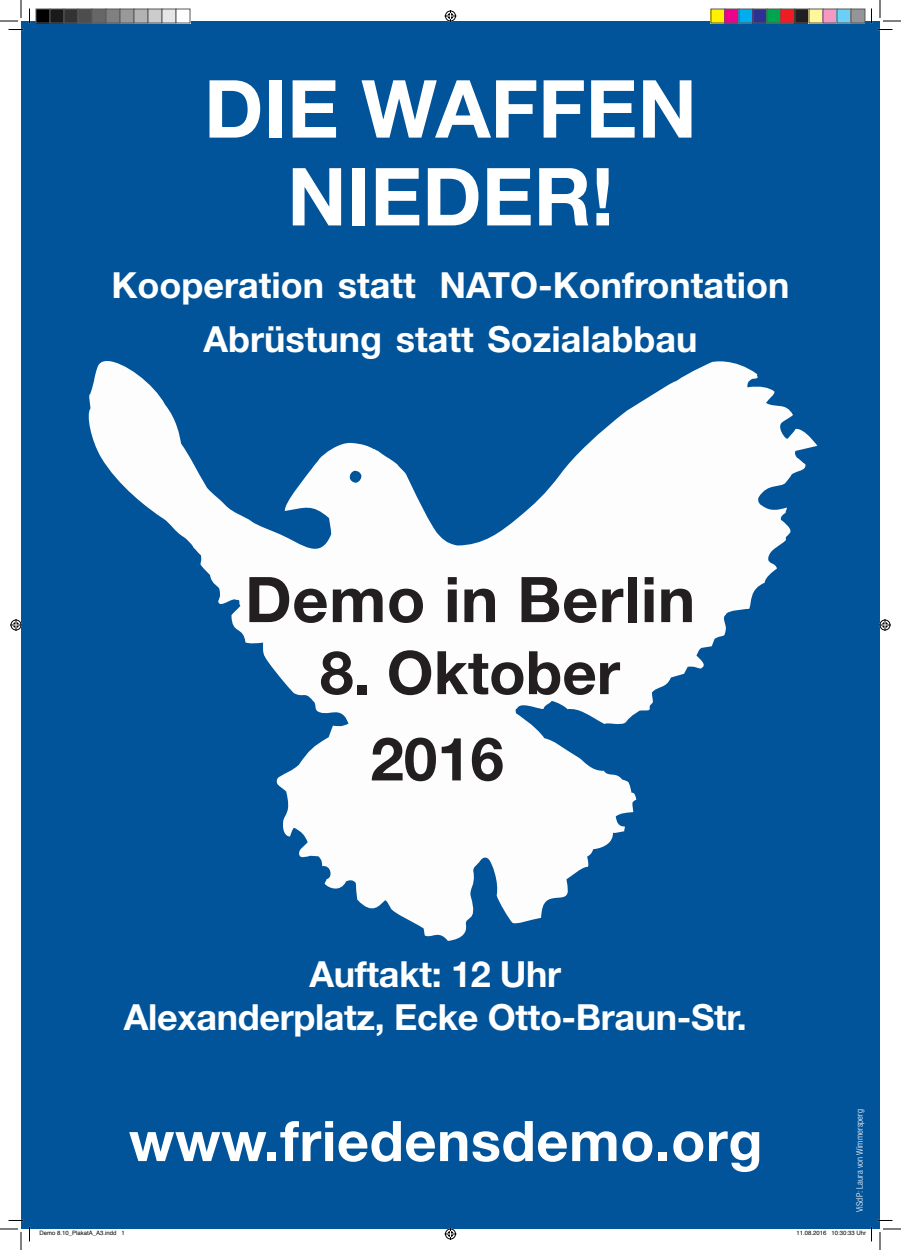
<style>
.page{position:relative;width:901px;height:1250px;background:#fff}
.page>*{position:absolute;margin:0;border:0;box-sizing:border-box;transform-origin:0 0}
.t1{font:700 80.2px/87.8px "Helvetica Neue";color:#fff;text-align:center}
.t2{font:700 63px "Helvetica Neue";letter-spacing:.01em;color:#231f20}
.t3{font:700 60px/86.3px "Helvetica Neue";color:#231f20}
.t4{font:700 56px "Helvetica Neue";letter-spacing:.01em;color:#fff}
.t5{font:700 36px/43.2px "Helvetica Neue";color:#fff;text-align:center}
.t6{font:300 condensed 9px "Helvetica Neue";letter-spacing:.01em;color:#fff}
.t7{font:6px "Helvetica";color:#000}
</style>
<div class="page">
<div style="left:21px;top:21px;width:859px;height:1208px;background:#01549a"></div>
<svg style="left:726px;top:361px;width:92px;height:253px;fill:#fdfdfd"></svg>
<img style="left:88px;top:361px;width:638px;height:580px">
<svg style="left:0;top:0;width:30px;height:30px"></svg>
<svg style="left:0;top:1219px;width:30px;height:31px"></svg>
<svg style="left:871px;top:0;width:30px;height:30px"></svg>
<svg style="left:444px;top:10px;width:12px;height:12px"></svg>
<svg style="left:444px;top:1228px;width:12px;height:12px"></svg>
<svg style="left:10px;top:619px;width:12px;height:12px"></svg>
<svg style="left:879px;top:619px;width:12px;height:12px"></svg>
<div style="left:36px;top:9px;width:14px;height:14px;background:#000"></div>
<div style="left:36px;top:9px;width:15px;height:15px;border:1px solid #595959"></div>
<div style="left:50px;top:9px;width:14px;height:14px;background:#1a1a1a"></div>
<div style="left:50px;top:9px;width:15px;height:15px;border:1px solid #595959"></div>
<div style="left:64px;top:9px;width:14px;height:14px;background:#333"></div>
<div style="left:64px;top:9px;width:15px;height:15px;border:1px solid #595959"></div>
<div style="left:78px;top:9px;width:14px;height:14px;background:#4d4d4d"></div>
<div style="left:78px;top:9px;width:15px;height:15px;border:1px solid #595959"></div>
<div style="left:92px;top:9px;width:14px;height:14px;background:#666"></div>
<div style="left:92px;top:9px;width:15px;height:15px;border:1px solid #595959"></div>
<div style="left:106px;top:9px;width:14px;height:14px;background:#808080"></div>
<div style="left:106px;top:9px;width:15px;height:15px;border:1px solid #595959"></div>
<div style="left:120px;top:9px;width:14px;height:14px;background:#999"></div>
<div style="left:120px;top:9px;width:15px;height:15px;border:1px solid #595959"></div>
<div style="left:134px;top:9px;width:14px;height:14px;background:#b3b3b3"></div>
<div style="left:134px;top:9px;width:15px;height:15px;border:1px solid #595959"></div>
<div style="left:148px;top:9px;width:14px;height:14px;background:#ccc"></div>
<div style="left:148px;top:9px;width:15px;height:15px;border:1px solid #595959"></div>
<div style="left:162px;top:9px;width:14px;height:14px;background:#e6e6e6"></div>
<div style="left:162px;top:9px;width:15px;height:15px;border:1px solid #595959"></div>
<div style="left:176px;top:9px;width:14px;height:14px;background:#fff"></div>
<div style="left:711px;top:9px;width:14px;height:14px;background:#fff101"></div>
<div style="left:725px;top:9px;width:14px;height:14px;background:#ed028c"></div>
<div style="left:739px;top:9px;width:14px;height:14px;background:#00aeef"></div>
<div style="left:753px;top:9px;width:14px;height:14px;background:#2e3092"></div>
<div style="left:752px;top:9px;width:15px;height:15px;border:1px solid #595959"></div>
<div style="left:767px;top:9px;width:14px;height:14px;background:#00a54f"></div>
<div style="left:766px;top:9px;width:15px;height:15px;border:1px solid #595959"></div>
<div style="left:781px;top:9px;width:14px;height:14px;background:#ee1d23"></div>
<div style="left:795px;top:9px;width:14px;height:14px;background:#231f20"></div>
<div style="left:794px;top:9px;width:15px;height:15px;border:1px solid #595959"></div>
<div style="left:809px;top:9px;width:14px;height:14px;background:#fff79a"></div>
<div style="left:823px;top:9px;width:14px;height:14px;background:#f499c2"></div>
<div style="left:837px;top:9px;width:14px;height:14px;background:#6bcff6"></div>
<div style="left:851px;top:9px;width:14px;height:14px;background:#939598"></div>
<div style="left:850px;top:9px;width:15px;height:15px;border:1px solid #595959"></div>
<svg style="left:870px;top:1219px;width:31px;height:31px"></svg>
<h1 class="t1" style="left:204px;top:63px;width:494px">DIE WAFFEN<br>NIEDER!</h1>
<p class="t5" style="left:112px;top:257px;width:679px;line-height:54px">Kooperation statt NATO-Konfrontation<br>Abrüstung statt Sozialabbau</p>
<h2 class="t2" style="left:245px;top:560px;width:452px">Demo in Berlin</h2>
<h3 class="t3" style="left:370px;top:628px;width:251px;text-indent:-50px">8. Oktober<br>2016</h3>
<p class="t5" style="left:124px;top:951px;width:624px">Auftakt: 12 Uhr<br>Alexanderplatz, Ecke Otto-Braun-Str.</p>
<h3 class="t4" style="left:129px;top:1106px;width:635px">www.friedensdemo.org</h3>
<p class="t6" style="left:854px;top:1212px;width:104px;rotate:-90deg">ViSdP: Laura von Wimmersperg</p>
<p class="t7" style="left:40px;top:1228px;width:87px">Demo 8.10_PlakatA_A3.indd 1</p>
<p class="t7" style="left:796px;top:1228px;width:71px">11.08.2016 10:30:33 Uhr</p>
</div>
